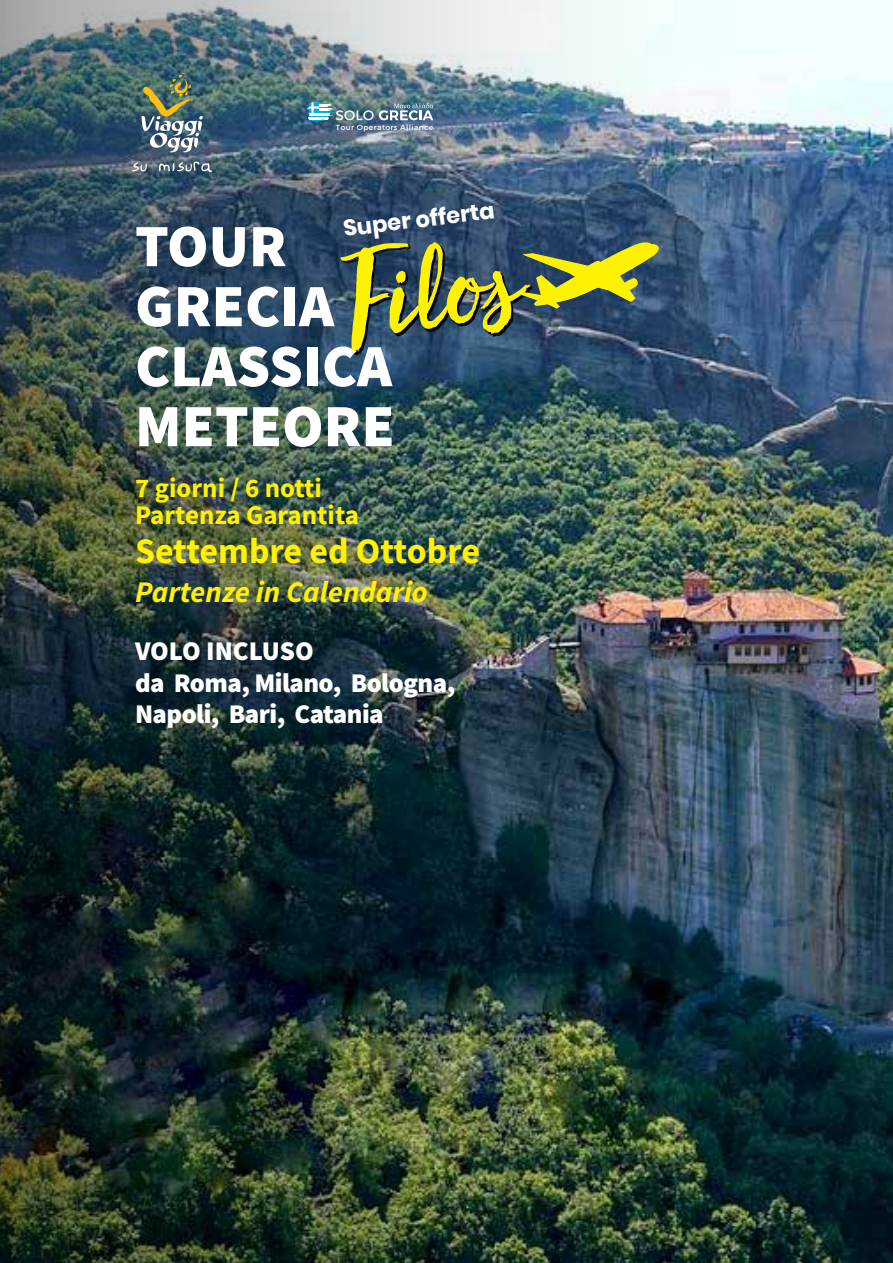
<style>
.page{position:relative;width:893px;height:1263px;background:#fff}
.page>*{position:absolute;margin:0;border:0;box-sizing:border-box;transform-origin:0 0}
.t1{font:900 60px/60px "Source Sans Pro";color:#fff}
.t2{font:700 36px "Source Sans Pro";color:#fff200}
.t3{font:italic 700 30px "Source Sans Pro";color:#fff200}
.t4{font:900 27px/31.5px "Source Sans Pro";letter-spacing:-.02em;color:#fff}
.t5{font:700 27px/27px "Source Sans Pro";color:#fff200}
.t6{font:700 22.65px "Poppins";color:#fff}
.t7{font:7.5px "Montserrat";letter-spacing:.05em;color:#fff}
</style>
<div class="page">
<img style="left:734px;top:0;width:159px;height:1263px">
<img style="left:0;top:0;width:734px;height:1263px">
<img style="left:132px;top:73px;width:80px;height:100px">
<hr style="left:307px;top:120px;width:28px;height:2px;background:#00b0e2">
<svg style="left:307px;top:102px;width:126px;height:18px"></svg>
<svg style="left:341px;top:240px;width:319px;height:113px;background:#62724b"></svg>
<p class="t7" style="left:336px;top:122px;width:99px">Tour Operators Alliance</p>
<p class="t6" style="left:342px;top:215px;width:154px;rotate:-7deg">Super offerta</p>
<h1 class="t1" style="left:135px;top:215px;width:261px">tour grecia classica meteore</h1>
<p class="t5" style="left:135px;top:474px;width:226px">7 giorni / 6 notti<br>Partenza Garantita</p>
<h2 class="t2" style="left:135px;top:527px;width:346px">Settembre ed Ottobre</h2>
<p class="t3" style="left:135px;top:572px;width:294px">Partenze in Calendario</p>
<p class="t4" style="left:135px;top:635px;width:33px">VOLO</p>
<p class="t4" style="left:135px;top:635px;width:322px;text-indent:71px">INCLUSO<br>da Roma, Milano, Bologna,<br>Napoli, Bari, Catania</p>
</div>
